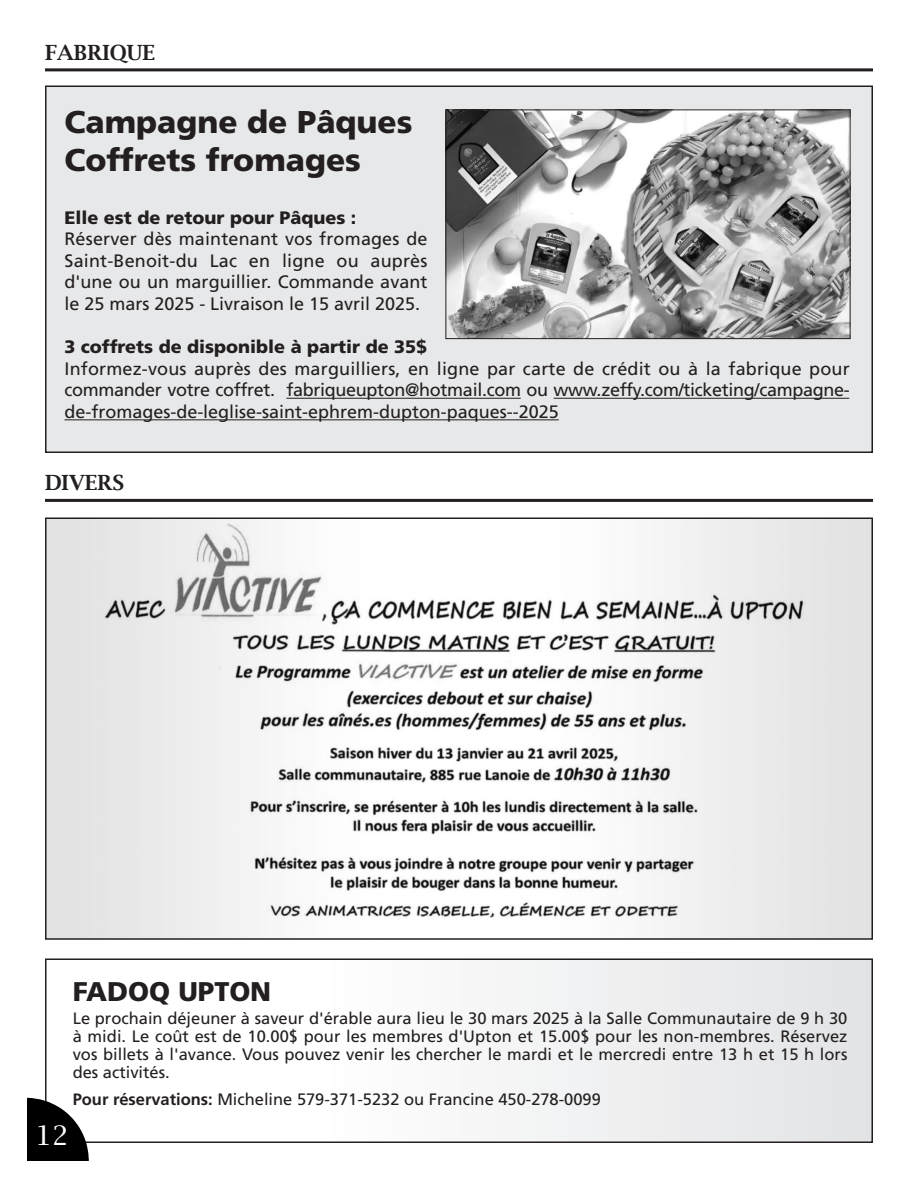
<style>
.page{position:relative;width:918px;height:1188px;background:#fff}
.page>*{position:absolute;margin:0;border:0;box-sizing:border-box;transform-origin:0 0}
.t1{font:900 31.5px/37.8px "Frutiger";color:#231f20}
.t2{font:900 27px "Frutiger";color:#231f20}
.t3{font:27px "Lucida Bright";color:#fff}
.t4{font:600 21px "Lucida Bright";color:#231f20}
.t5{font:18px/21.6px "Frutiger";color:#231f20;text-align:justify}
.t6{font:900 18px "Frutiger";color:#231f20}
.t7{font:16.5px/18px "Frutiger";color:#231f20;text-align:justify}
.s1{font-weight:700}
</style>
<div class="page">
<div style="left:45px;top:958px;width:828px;height:185px;border:2px solid #231f20"></div>
<img style="left:48px;top:521px;width:822px;height:416px">
<div style="left:45px;top:518px;width:828px;height:422px;border:2px solid #231f20"></div>
<img style="left:27px;top:1098px;width:62px;height:63px">
<div style="left:46px;top:86px;width:826px;height:366px;background:#e7e8e9"></div>
<div style="left:45px;top:85px;width:828px;height:368px;border:2px solid #231f20"></div>
<hr style="left:45px;top:68px;width:828px;height:3px;background:#231f20">
<hr style="left:45px;top:499px;width:828px;height:3px;background:#231f20">
<hr style="left:286px;top:398px;width:235px;height:1px;background:#231f20">
<hr style="left:554px;top:398px;width:295px;height:1px;background:#231f20">
<hr style="left:64px;top:419px;width:495px;height:1px;background:#231f20">
<img style="left:448px;top:112px;width:400px;height:225px">
<div style="left:446px;top:110px;width:404px;height:229px;border:1px solid #231f20"></div>
<p class="t4" style="left:45px;top:39px;width:112px">FABRIqUE</p>
<h1 class="t1" style="left:64px;top:106px;width:350px">Campagne de Pâques<br>Coffrets fromages</h1>
<p class="t6" style="left:64px;top:210px;width:293px">Elle est de retour pour Pâques :</p>
<p class="t5" style="left:64px;top:229px;width:365px">Réserver dès maintenant vos fromages de Saint-Benoit-du Lac en ligne ou auprès d'une ou un marguillier. Commande avant le 25 mars 2025 - Livraison le 15 avril 2025.</p>
<p class="t6" style="left:65px;top:340px;width:364px">3 coffrets de disponible à partir de 35$</p>
<p class="t5" style="left:64px;top:359px;width:787px">Informez-vous auprès des marguilliers, en ligne par carte de crédit ou à la fabrique pour commander votre coffret. fabriqueupton@hotmail.com ou www.zeffy.com/ticketing/campagne&shy;de-fromages-de-leglise-saint-ephrem-dupton-paques--2025</p>
<p class="t4" style="left:45px;top:470px;width:81px">DIVERS</p>
<h2 class="t2" style="left:73px;top:981px;width:200px">FADOQ UPTON</h2>
<p class="t7" style="left:73px;top:1010px;width:776px">Le prochain déjeuner à saveur d'érable aura lieu le 30 mars 2025 à la Salle Communautaire de 9 h 30 à midi. Le coût est de 10.00$ pour les membres d'Upton et 15.00$ pour les non-membres. Réservez vos billets à l'avance. Vous pouvez venir les chercher le mardi et le mercredi entre 13 h et 15 h lors des activités.</p>
<p class="t7" style="left:73px;top:1091px;width:530px"><span class="s1">Pour réservations:</span> Micheline 579-371-5232 ou Francine 450-278-0099</p>
<h2 class="t3" style="left:36px;top:1119px;width:34px">12</h2>
</div>
